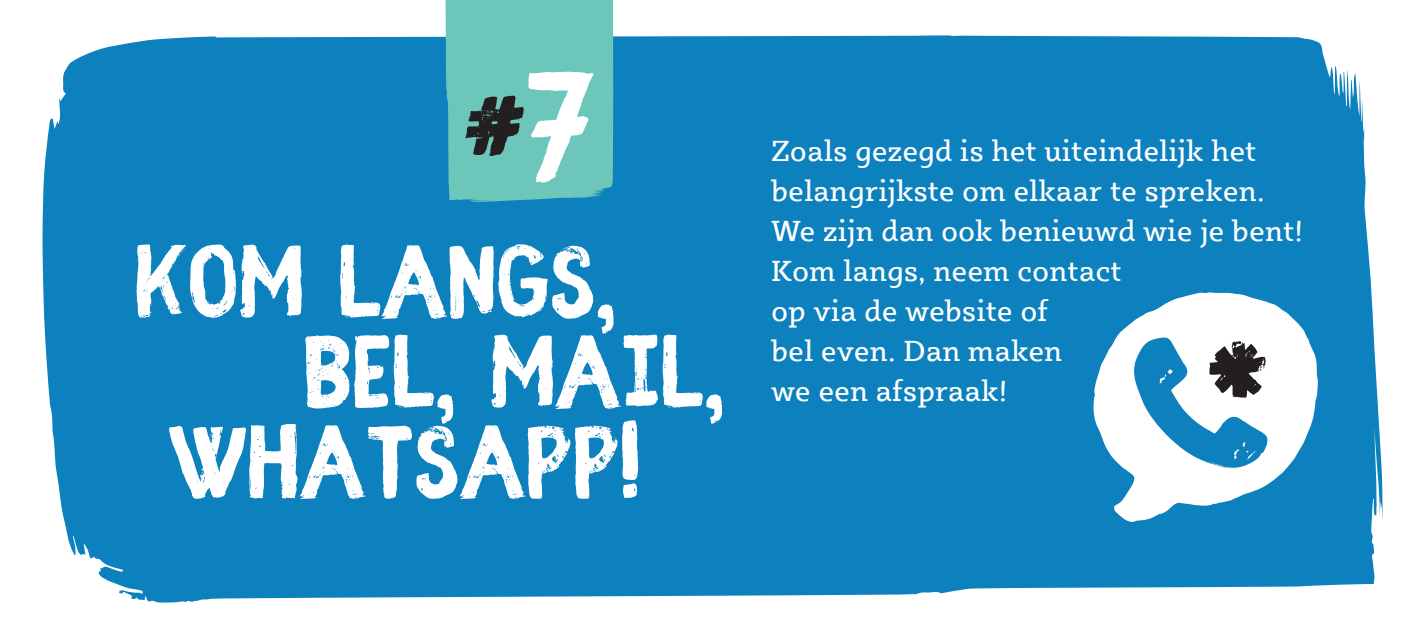
<style>
.page{position:relative;width:1418px;height:638px;background:#fff}
.page>*{position:absolute;margin:0;border:0;box-sizing:border-box;transform-origin:0 0}
.t1{font:160.5px "Fibre Vintage";color:#fff}
.t2{font:122.5px "Fibre Vintage";color:#231f20}
.t3{font:112.5px "Fibre Vintage";color:#fff}
.t4{font:30px/40px "Sybilla Pro";color:#fff}
</style>
<div class="page">
<div style="left:42px;top:35px;width:1340px;height:567px;background:#0c81be"></div>
<svg style="left:1093px;top:292px;width:224px;height:230px"></svg>
<svg style="left:1133px;top:337px;width:134px;height:132px"></svg>
<div style="left:444px;top:0;width:169px;height:202px;background:#6cc7ba"></div>
<p class="t1" style="left:525px;top:69px;width:71px">7</p>
<p class="t2" style="left:463px;top:79px;width:65px">#</p>
<p class="t3" style="left:134px;top:240px;width:483px">KOM LANGS,</p>
<p class="t3" style="left:303px;top:330px;width:423px">BEL, MAIL,</p>
<p class="t3" style="left:168px;top:420px;width:474px">WHATSAPP!</p>
<p class="t4" style="left:771px;top:130px;width:533px">Zoals gezegd is het uiteindelijk het belangrijkste om elkaar te spreken.<br>We zijn dan ook benieuwd wie je bent!<br>Kom langs, neem contact<br>op via de website of<br>bel even. Dan maken<br>we een afspraak!</p>
</div>
